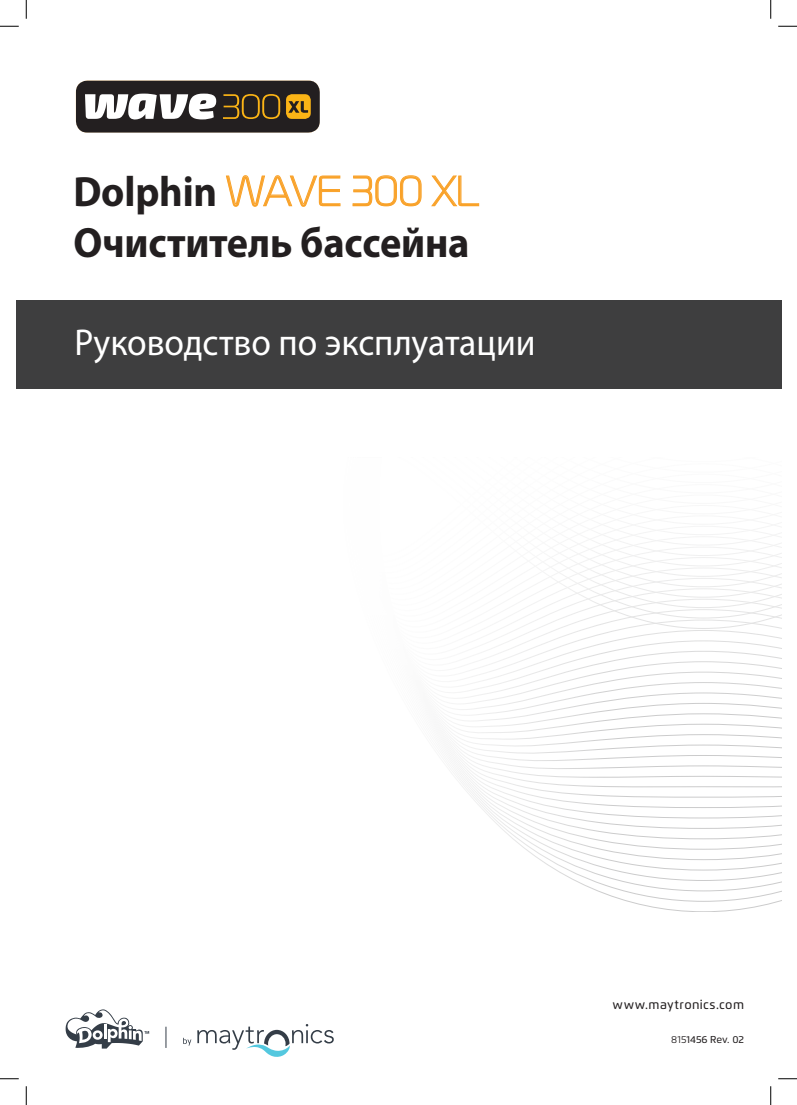
<style>
.page{position:relative;width:797px;height:1105px;background:#fff}
.page>*{position:absolute;margin:0;border:0;box-sizing:border-box;transform-origin:0 0}
.t1{font:700 42.5px "Myriad Pro";letter-spacing:-.005em;color:#231f20;scale:.95 1}
.t2{font:300 42.5px "Magistral";color:#f9a229;scale:.95 1}
.t3{font:37.5px "Myriad Pro";color:#fff;scale:.95 1}
.t4{font:500 12.5px "Flexo";letter-spacing:.03em;color:#231f20}
.t5{font:500 10px "Flexo";color:#231f20}
.s1{font-family:"Myriad Pro";font-weight:700;color:#231f20}
.s2{font-weight:400}
</style>
<div class="page">
<div style="left:16px;top:300px;width:765px;height:88px;background:#3e3e3f"></div>
<svg style="left:76px;top:80px;width:244px;height:53px"></svg>
<svg style="left:197px;top:1024px;width:137px;height:33px"></svg>
<svg style="left:166px;top:1027px;width:1px;height:21px"></svg>
<svg style="left:66px;top:1009px;width:83px;height:39px"></svg>
<svg style="left:183px;top:1038px;width:8px;height:7px"></svg>
<svg style="left:226px;top:175px;width:114px;height:31px"></svg>
<svg style="left:353px;top:175px;width:68px;height:31px"></svg>
<svg style="left:431px;top:176px;width:48px;height:30px"></svg>
<svg style="left:0;top:25px;width:19px;height:2px"></svg>
<svg style="left:778px;top:25px;width:19px;height:2px"></svg>
<svg style="left:0;top:1078px;width:19px;height:1px"></svg>
<svg style="left:778px;top:1078px;width:19px;height:1px"></svg>
<svg style="left:25px;top:0;width:2px;height:19px"></svg>
<svg style="left:25px;top:1086px;width:2px;height:19px"></svg>
<svg style="left:770px;top:0;width:1px;height:19px"></svg>
<svg style="left:770px;top:1086px;width:1px;height:19px"></svg>
<p class="t2" style="left:73px;top:165px;width:428px"><span class="s1">Dolphin</span> WAVE 300 XL</p>
<p class="t1" style="left:73px;top:215px;width:418px">Очиститель бассейна</p>
<p class="t3" style="left:74px;top:319px;width:487px">Руководство по эксплуатации</p>
<p class="t4" style="left:612px;top:996px;width:133px">www.maytronics.com</p>
<p class="t5" style="left:671px;top:1033px;width:74px"><span class="s2">815</span>1456 Rev. 02</p>
</div>
